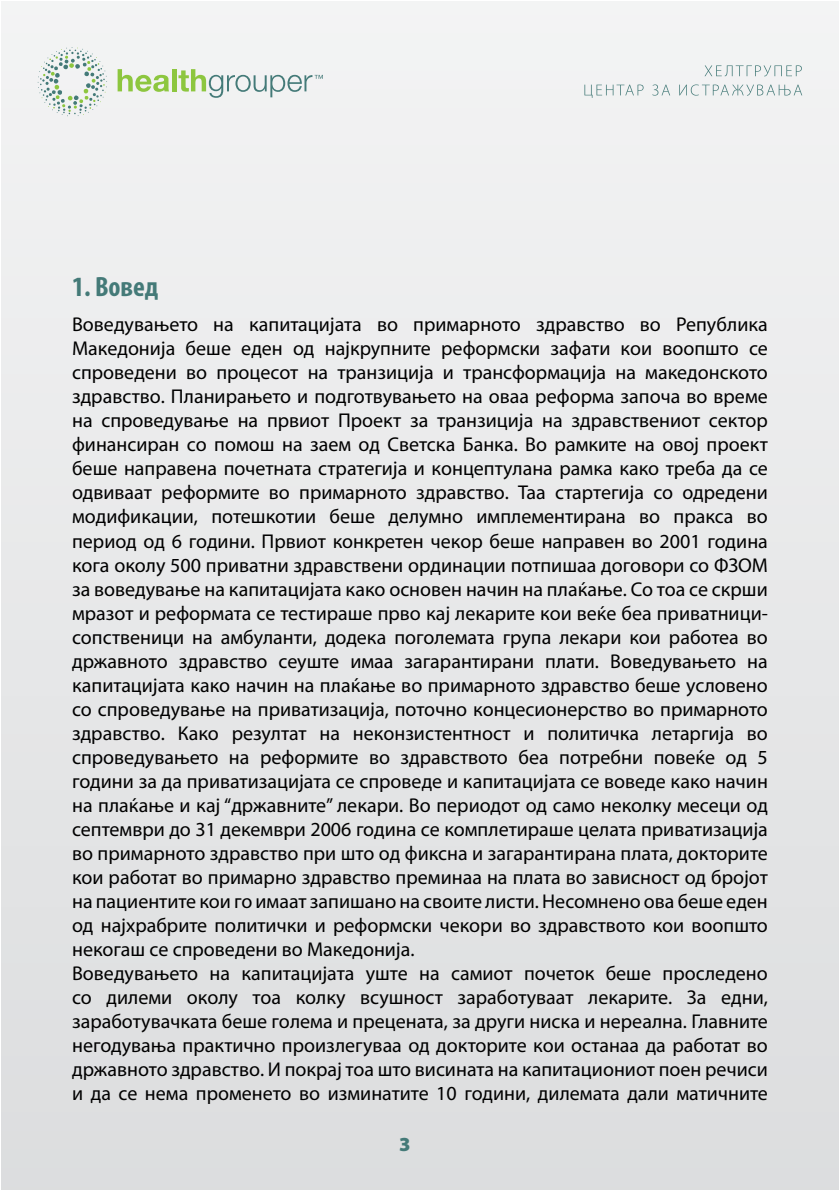
<style>
.page{position:relative;width:840px;height:1191px;background:#fff}
.page>*{position:absolute;margin:0;border:0;box-sizing:border-box;transform-origin:0 0}
.Paragraph_Style_1{font:700 condensed 28px "Myriad Pro";color:#447a78}
.body_text{font:20px/24px "Myriad Pro";color:#000;text-align:justify}
.t1{font:900 20px "Myriad Pro";color:#447a78}
</style>
<div class="page">
<div style="left:1px;top:1px;width:837px;height:1189px;background:#e7e8e9"></div>
<svg style="left:38px;top:47px;width:69px;height:69px"></svg>
<svg style="left:117px;top:69px;width:52px;height:23px"></svg>
<hr style="left:172px;top:69px;width:4px;height:22px;background:#8dc63f">
<svg style="left:178px;top:69px;width:145px;height:29px"></svg>
<svg style="left:704px;top:65px;width:97px;height:11px"></svg>
<svg style="left:584px;top:85px;width:59px;height:13px"></svg>
<svg style="left:652px;top:84px;width:17px;height:12px"></svg>
<svg style="left:679px;top:84px;width:122px;height:12px"></svg>
<p class="Paragraph_Style_1" style="left:72px;top:269px;width:88px">1. Вовед</p>
<p class="body_text" style="left:72px;top:312px;width:697px">Воведувањето на капитацијата во примарното здравство во Република Македонија беше еден од најкрупните реформски зафати кои воопшто се спроведени во процесот на транзиција и трансформација на македонското здравство. Планирањето и подготвувањето на оваа реформа започа во време на спроведување на првиот Проект за транзиција на здравствениот сектор финансиран со помош на заем од Светска Банка. Во рамките на овој проект беше направена почетната стратегија и концептулана рамка како треба да се одвиваат реформите во примарното здравство. Таа стартегија со одредени модификации, потешкотии беше делумно имплементирана во пракса во период од 6 години. Првиот конкретен чекор беше направен во 2001 година кога околу 500 приватни здравствени ординации потпишаа договори со ФЗОМ за воведување на капитацијата како основен начин на плаќање. Со тоа се скрши мразот и реформата се тестираше прво кај лекарите кои веќе беа приватници&shy;сопственици на амбуланти, додека поголемата група лекари кои работеа во државното здравство сеуште имаа загарантирани плати. Воведувањето на капитацијата како начин на плаќање во примарното здравство беше условено со спроведување на приватизација, поточно концесионерство во примарното здравство. Како резултат на неконзистентност и политичка летаргија во спроведувањето на реформите во здравството беа потребни повеќе од 5 години за да приватизацијата се спроведе и капитацијата се воведе како начин на плаќање и кај “државните” лекари. Во периодот од само неколку месеци од септември до 31 декември 2006 година се комплетираше целата приватизација во примарното здравство при што од фиксна и загарантирана плата, докторите кои работат во примарно здравство преминаа на плата во зависност од бројот на пациентите кои го имаат запишано на своите листи. Несомнено ова беше еден од најхрабрите политички и реформски чекори во здравството кои воопшто некогаш се спроведени во Македонија.</p>
<p class="body_text" style="left:72px;top:960px;width:697px">Воведувањето на капитацијата уште на самиот почеток беше проследено со дилеми околу тоа колку всушност заработуваат лекарите. За едни, заработувачката беше голема и прецената, за други ниска и нереална. Главните негодувања практично произлегуваа од докторите кои останаа да работат во државното здравство. И покрај тоа што висината на капитациониот поен речиси и да се нема променето во изминатите 10 години, дилемата дали матичните</p>
<p class="t1" style="left:399px;top:1133px;width:13px">3</p>
</div>
